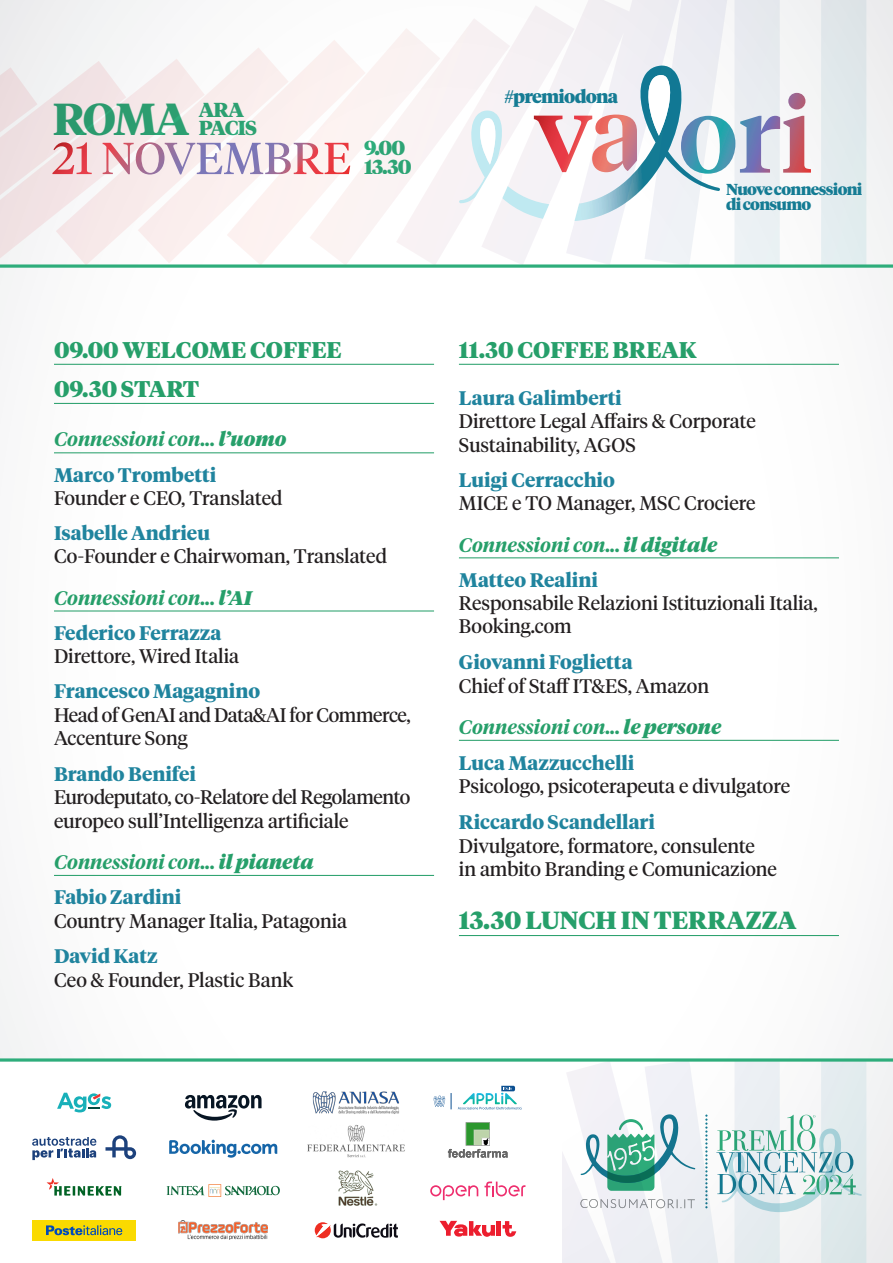
<style>
.page{position:relative;width:893px;height:1263px;background:#fff}
.page>*{position:absolute;margin:0;border:0;box-sizing:border-box;transform-origin:0 0}
.t1{font:700 44.55px "Tiempos Headline";color:#2ead7b}
.t2{font:900 24.75px "Tiempos Headline";color:#269f6a}
.t3{font:900 22.65px "Tiempos Headline";color:#269f6a}
.t4{font:900 20.1px/18.6px "Tiempos Headline";letter-spacing:-.045em;color:#2ead7b}
.t5{font:19.5px/23.4px "Tiempos Headline";color:#231f20}
.t6{font:700 19.5px "Tiempos Headline";color:#20849e}
.t7{font:italic 600 19.5px "Tiempos Headline";color:#269f6a}
.t8{font:19.5px/23.4px "Tiempos Headline";letter-spacing:-.02em;color:#231f20}
.t9{font:900 18.15px "Tiempos Headline";letter-spacing:-.045em;color:#157c94}
.t10{font:900 15.9px/14.5px "Tiempos Headline";letter-spacing:-.045em;color:#157c94}
.s1{font-weight:900}
.s2{font-weight:700;color:#20849e}
</style>
<div class="page">
<svg style="left:0;top:0;width:893px;height:264px"></svg>
<svg style="left:0;top:264px;width:893px;height:4px;background:#56bc94"></svg>
<svg style="left:459px;top:66px;width:352px;height:166px"></svg>
<svg style="left:0;top:1057px;width:893px;height:206px"></svg>
<div style="left:0;top:1060px;width:561px;height:203px;background:#fff"></div>
<hr style="left:0;top:1058px;width:893px;height:3px;background:#2ead7b">
<svg style="left:57px;top:1093px;width:54px;height:19px"></svg>
<svg style="left:185px;top:1095px;width:77px;height:25px"></svg>
<img style="left:312px;top:1091px;width:87px;height:34px">
<svg style="left:451px;top:1093px;width:1px;height:16px"></svg>
<svg style="left:458px;top:1086px;width:64px;height:23px"></svg>
<svg style="left:433px;top:1095px;width:12px;height:12px"></svg>
<svg style="left:105px;top:1135px;width:31px;height:24px"></svg>
<svg style="left:32px;top:1137px;width:64px;height:23px"></svg>
<svg style="left:169px;top:1140px;width:108px;height:18px"></svg>
<img style="left:307px;top:1125px;width:98px;height:33px">
<svg style="left:448px;top:1122px;width:60px;height:35px"></svg>
<svg style="left:47px;top:1178px;width:75px;height:17px"></svg>
<img style="left:338px;top:1170px;width:40px;height:36px">
<svg style="left:430px;top:1185px;width:48px;height:15px"></svg>
<svg style="left:484px;top:1181px;width:41px;height:15px"></svg>
<div style="left:32px;top:1220px;width:104px;height:21px;background:#fada00"></div>
<svg style="left:46px;top:1225px;width:76px;height:10px"></svg>
<img style="left:179px;top:1221px;width:89px;height:19px">
<svg style="left:315px;top:1222px;width:83px;height:16px"></svg>
<svg style="left:440px;top:1221px;width:55px;height:16px"></svg>
<div style="left:496px;top:1221px;width:5px;height:15px;background:#ec1e2e"></div>
<svg style="left:502px;top:1221px;width:14px;height:16px"></svg>
<svg style="left:167px;top:1184px;width:113px;height:13px"></svg>
<svg style="left:705px;top:1114px;width:2px;height:94px"></svg>
<svg style="left:581px;top:1114px;width:114px;height:77px"></svg>
<svg style="left:716px;top:1115px;width:146px;height:97px"></svg>
<svg style="left:580px;top:1199px;width:115px;height:9px"></svg>
<svg style="left:52px;top:142px;width:298px;height:33px"></svg>
<hr style="left:54px;top:364px;width:380px;height:1px;background:#269f6a">
<hr style="left:54px;top:403px;width:380px;height:1px;background:#269f6a">
<hr style="left:54px;top:452px;width:380px;height:1px;background:#269f6a">
<hr style="left:54px;top:610px;width:380px;height:1px;background:#269f6a">
<hr style="left:54px;top:875px;width:380px;height:1px;background:#269f6a">
<hr style="left:459px;top:364px;width:380px;height:1px;background:#269f6a">
<hr style="left:459px;top:557px;width:380px;height:1px;background:#269f6a">
<hr style="left:459px;top:740px;width:380px;height:1px;background:#269f6a">
<hr style="left:459px;top:935px;width:380px;height:1px;background:#269f6a">
<h1 class="t1" style="left:52px;top:88px;width:138px">ROMA</h1>
<p class="t4" style="left:199px;top:99px;width:60px">ARA<br>PACIS</p>
<p class="t4" style="left:364px;top:138px;width:49px">9.00<br>13.30</p>
<p class="t9" style="left:505px;top:84px;width:115px">#premiodona</p>
<p class="t10" style="left:726px;top:181px;width:138px">Nuove connessioni di consumo</p>
<p class="t3" style="left:54px;top:334px;width:289px">09.00 WELCOME COFFEE</p>
<p class="t3" style="left:54px;top:373px;width:147px">09.30 START</p>
<p class="t7" style="left:54px;top:426px;width:234px">Connessioni con... <span class="s1">l’uomo</span></p>
<p class="t5" style="left:54px;top:462px;width:230px"><span class="s2">Marco Trombetti<br></span>Founder e CEO, Translated</p>
<p class="t5" style="left:54px;top:520px;width:335px"><span class="s2">Isabelle Andrieu<br></span>Co-Founder e Chairwoman, Translated</p>
<p class="t7" style="left:54px;top:584px;width:199px">Connessioni con... <span class="s1">l’AI</span></p>
<p class="t6" style="left:54px;top:619px;width:169px">Federico Ferrazza</p>
<p class="t5" style="left:54px;top:643px;width:187px">Direttore, Wired Italia</p>
<p class="t6" style="left:54px;top:678px;width:208px">Francesco Magagnino</p>
<p class="t8" style="left:54px;top:702px;width:358px">Head of GenAI and Data&amp;AI for Commerce,<br>Accenture Song</p>
<p class="t6" style="left:54px;top:760px;width:144px">Brando Benifei</p>
<p class="t5" style="left:54px;top:785px;width:358px">Eurodeputato, co-Relatore del Regolamento europeo sull’Intelligenza artificiale</p>
<p class="t7" style="left:54px;top:849px;width:261px">Connessioni con... <span class="s1">il pianeta</span></p>
<p class="t6" style="left:54px;top:884px;width:129px">Fabio Zardini</p>
<p class="t5" style="left:54px;top:908px;width:295px">Country Manager Italia, Patagonia</p>
<p class="t6" style="left:54px;top:943px;width:105px">David Katz</p>
<p class="t5" style="left:54px;top:967px;width:241px">Ceo &amp; Founder, Plastic Bank</p>
<p class="t3" style="left:459px;top:334px;width:239px">11.30 COFFEE BREAK</p>
<p class="t6" style="left:459px;top:384px;width:164px">Laura Galimberti</p>
<p class="t5" style="left:459px;top:409px;width:298px">Direttore Legal Affairs &amp; Corporate<br>Sustainability, AGOS</p>
<p class="t6" style="left:459px;top:466px;width:157px">Luigi Cerracchio</p>
<p class="t5" style="left:459px;top:491px;width:298px">MICE e TO Manager, MSC Crociere</p>
<p class="t7" style="left:459px;top:531px;width:260px">Connessioni con... <span class="s1">il digitale</span></p>
<p class="t6" style="left:459px;top:566px;width:140px">Matteo Realini</p>
<p class="t5" style="left:459px;top:590px;width:360px">Responsabile Relazioni Istituzionali Italia,<br>Booking.com</p>
<p class="t6" style="left:459px;top:649px;width:175px">Giovanni Foglietta</p>
<p class="t5" style="left:459px;top:673px;width:252px">Chief of Staff IT&amp;ES, Amazon</p>
<p class="t7" style="left:459px;top:714px;width:264px">Connessioni con... <span class="s1">le persone</span></p>
<p class="t6" style="left:459px;top:749px;width:177px">Luca Mazzucchelli</p>
<p class="t5" style="left:459px;top:774px;width:333px">Psicologo, psicoterapeuta e divulgatore</p>
<p class="t6" style="left:459px;top:809px;width:198px">Riccardo Scandellari</p>
<p class="t5" style="left:459px;top:833px;width:319px">Divulgatore, formatore, consulente in ambito Branding e Comunicazione</p>
<p class="t2" style="left:459px;top:903px;width:339px">13.30 LUNCH IN TERRAZZA</p>
</div>
